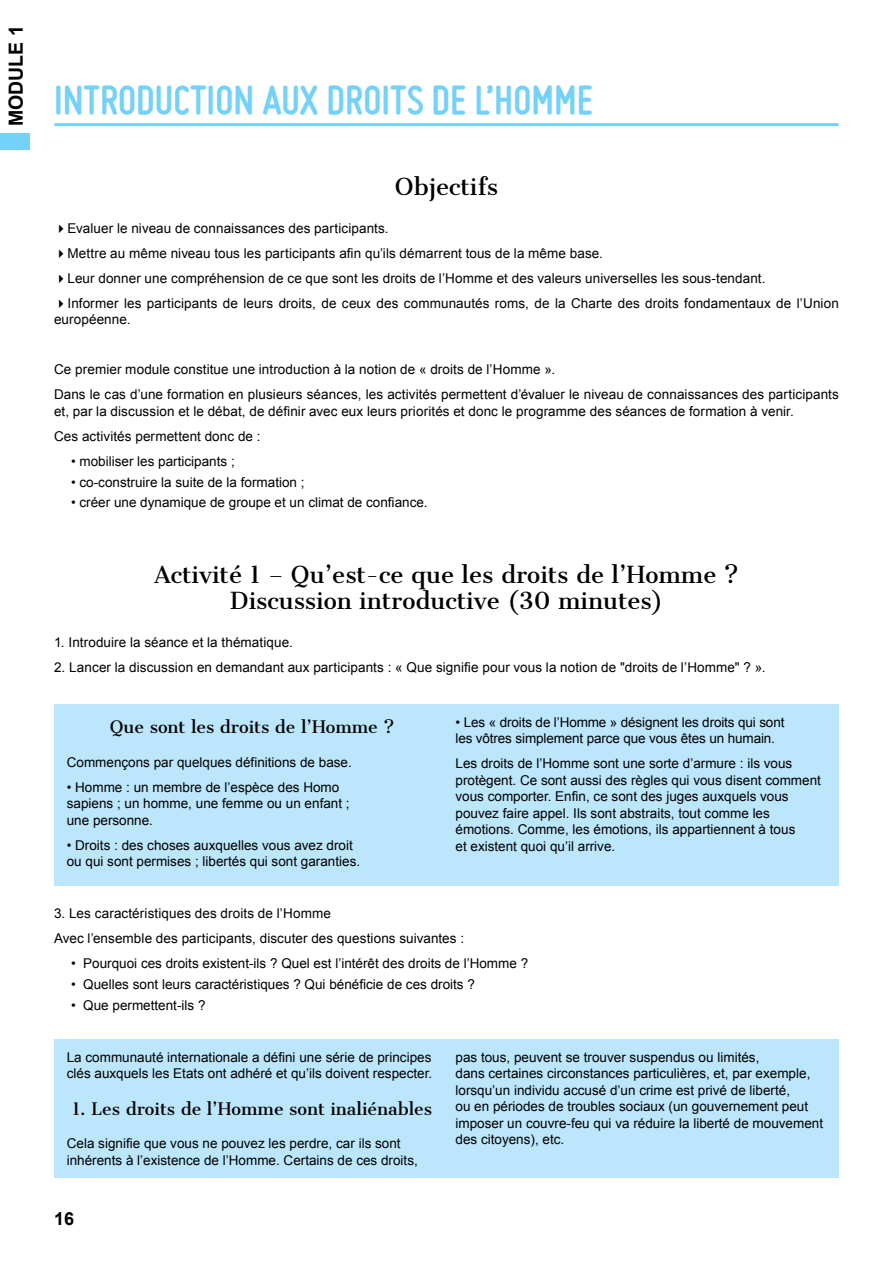
<style>
.page{position:relative;width:893px;height:1263px;background:#fff}
.page>*{position:absolute;margin:0;border:0;box-sizing:border-box;transform-origin:0 0}
.t1{font:700 43.5px "Miso";color:#74d1f7}
.t2{font:22.5px/25.5px "Cantata One";color:#000;text-align:center}
.t3{font:700 19.5px "Arial";color:#000}
.t4{font:700 18px "Arial";color:#000}
.t5{font:16.5px "Cantata One";color:#000}
.t6{font:13.5px/16.5px "Arial";color:#000}
</style>
<div class="page">
<div style="left:0;top:134px;width:30px;height:16px;background:#74d1f7"></div>
<div style="left:54px;top:704px;width:785px;height:182px;background:#bce6fb"></div>
<div style="left:54px;top:1039px;width:785px;height:139px;background:#bce6fb"></div>
<hr style="left:56px;top:123px;width:781px;height:3px;background:#74d1f7">
<h3 class="t3" style="left:3px;top:126px;width:102px;rotate:-90deg">module 1</h3>
<h1 class="t1" style="left:54px;top:76px;width:480px">INTRODUCTION AUX DROITS DE L’HOMME</h1>
<h2 class="t2" style="left:395px;top:174px;width:105px">Objectifs</h2>
<p class="t6" style="left:54px;top:220px;width:336px">✔Evaluer le niveau de connaissances des participants.</p>
<p class="t6" style="left:54px;top:245px;width:550px">✔Mettre au même niveau tous les participants afin qu’ils démarrent tous de la même base.</p>
<p class="t6" style="left:54px;top:270px;width:713px">✔Leur donner une compréhension de ce que sont les droits de l’Homme et des valeurs universelles les sous-tendant.</p>
<p class="t6" style="left:54px;top:295px;width:786px">✔Informer les participants de leurs droits, de ceux des communautés roms, de la Charte des droits fondamentaux de l’Union européenne.</p>
<p class="t6" style="left:54px;top:357px;width:786px;line-height:25px">Ce premier module constitue une introduction à la notion de « droits de l’Homme ».<br>Dans le cas d’une formation en plusieurs séances, les activités permettent d’évaluer le niveau de connaissances des participants</p>
<p class="t6" style="left:54px;top:399px;width:741px;line-height:25px">et, par la discussion et le débat, de définir avec eux leurs priorités et donc le programme des séances de formation à venir.<br>Ces activités permettent donc de :</p>
<p class="t6" style="left:71px;top:453px;width:165px">• mobiliser les participants ;</p>
<p class="t6" style="left:71px;top:474px;width:235px">• co-construire la suite de la formation ;</p>
<p class="t6" style="left:71px;top:495px;width:358px">• créer une dynamique de groupe et un climat de confiance.</p>
<h2 class="t2" style="left:154px;top:563px;width:586px">Activité 1 – Qu’est-ce que les droits de l’Homme ?<br>Discussion introductive (30 minutes)</h2>
<p class="t6" style="left:54px;top:634px;width:240px">1. Introduire la séance et la thématique.</p>
<p class="t6" style="left:54px;top:659px;width:713px">2. Lancer la discussion en demandant aux participants : « Que signifie pour vous la notion de "droits de l’Homme" ? ».</p>
<p class="t5" style="left:110px;top:717px;width:286px">Que sont les droits de l’Homme ?</p>
<p class="t6" style="left:67px;top:754px;width:287px">Commençons par quelques définitions de base.</p>
<p class="t6" style="left:67px;top:779px;width:284px">• Homme : un membre de l’espèce des Homo sapiens ; un homme, une femme ou un enfant ; une personne.</p>
<p class="t6" style="left:67px;top:837px;width:295px">• Droits : des choses auxquelles vous avez droit ou qui sont permises ; libertés qui sont garanties.</p>
<p class="t6" style="left:455px;top:714px;width:330px">• Les « droits de l’Homme » désignent les droits qui sont les vôtres simplement parce que vous êtes un humain.</p>
<p class="t6" style="left:455px;top:755px;width:367px">Les droits de l’Homme sont une sorte d’armure : ils vous protègent. Ce sont aussi des règles qui vous disent comment vous comporter. Enfin, ce sont des juges auxquels vous pouvez faire appel. Ils sont abstraits, tout comme les émotions. Comme, les émotions, ils appartiennent à tous<br>et existent quoi qu’il arrive.</p>
<p class="t6" style="left:54px;top:901px;width:412px;line-height:25px">3. Les caractéristiques des droits de l’Homme<br>Avec l’ensemble des participants, discuter des questions suivantes :</p>
<p class="t6" style="left:71px;top:955px;width:459px">• Pourquoi ces droits existent-ils ? Quel est l’intérêt des droits de l’Homme ?</p>
<p class="t6" style="left:71px;top:976px;width:405px">• Quelles sont leurs caractéristiques ? Qui bénéficie de ces droits ?</p>
<p class="t6" style="left:71px;top:997px;width:136px">• Que permettent-ils ?</p>
<p class="t6" style="left:67px;top:1049px;width:367px">La communauté internationale a défini une série de principes clés auxquels les Etats ont adhéré et qu’ils doivent respecter.</p>
<p class="t5" style="left:72px;top:1098px;width:362px">1. Les droits de l’Homme sont inaliénables</p>
<p class="t6" style="left:67px;top:1135px;width:353px">Cela signifie que vous ne pouvez les perdre, car ils sont inhérents à l’existence de l’Homme. Certains de ces droits,</p>
<p class="t6" style="left:455px;top:1049px;width:369px">pas tous, peuvent se trouver suspendus ou limités,<br>dans certaines circonstances particulières, et, par exemple, lorsqu’un individu accusé d’un crime est privé de liberté,<br>ou en périodes de troubles sociaux (un gouvernement peut imposer un couvre-feu qui va réduire la liberté de mouvement des citoyens), etc.</p>
<h3 class="t4" style="left:54px;top:1207px;width:22px">16</h3>
</div>
